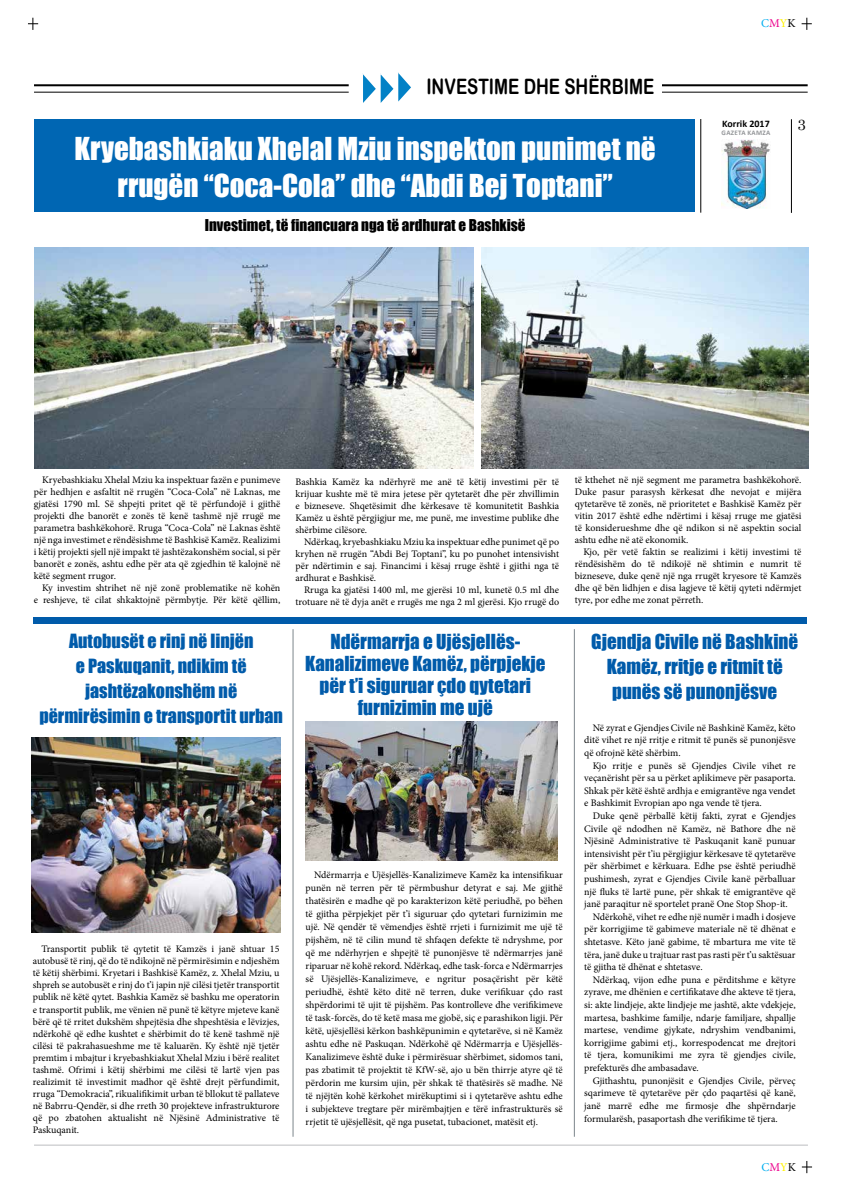
<style>
.page{position:relative;width:842px;height:1191px;background:#fff}
.page>*{position:absolute;margin:0;border:0;box-sizing:border-box;transform-origin:0 0}
.t1{font:29px/37px "Impact";color:#fff;text-align:center}
.t2{font:21.2px "Arial Rounded MT Bold";color:#000;scale:.79 1}
.t3{font:19px/22px "Impact";color:#005baa;text-align:center}
.t4{font:18px/25px "Impact";color:#005baa;text-align:center}
.t5{font:15px "Impact";color:#000}
.t6{font:15px "Century Schoolbook";color:#000}
.t7{font:12px "Minion Pro";color:#00aeef}
.t8{font:10px/12px "Minion Pro";color:#000;text-align:justify}
.t9{font:700 10px "Calibri";color:#000}
.t10{font:700 7px "Calibri";letter-spacing:.04em;color:#939598}
.s1{color:#ec008c}
.s2{color:#fff200}
.s3{color:#000}
</style>
<div class="page">
<hr style="left:34px;top:84px;width:315px;height:2px;background:#000">
<hr style="left:34px;top:92px;width:315px;height:1px;background:#000">
<hr style="left:591px;top:84px;width:217px;height:2px;background:#000">
<hr style="left:591px;top:92px;width:217px;height:1px;background:#000">
<hr style="left:34px;top:1144px;width:774px;height:1px;background:#bcbec0">
<img style="left:721px;top:139px;width:49px;height:69px">
<hr style="left:700px;top:119px;width:1px;height:94px;background:#000">
<hr style="left:791px;top:119px;width:1px;height:94px;background:#000">
<svg style="left:363px;top:72px;width:48px;height:31px"></svg>
<div style="left:415px;top:76px;width:246px;height:22px;background:#fff"></div>
<svg style="left:28px;top:18px;width:10px;height:12px"></svg>
<svg style="left:802px;top:18px;width:10px;height:12px"></svg>
<svg style="left:802px;top:1161px;width:10px;height:12px"></svg>
<div style="left:34px;top:120px;width:660px;height:92px;background:#0066b3"></div>
<div style="left:33px;top:618px;width:774px;height:6px;background:#005baa"></div>
<img style="left:32px;top:737px;width:248px;height:195px">
<img style="left:306px;top:721px;width:251px;height:139px">
<img style="left:35px;top:247px;width:439px;height:222px">
<hr style="left:293px;top:629px;width:1px;height:507px;background:#7d868c">
<hr style="left:574px;top:629px;width:1px;height:507px;background:#7d868c">
<img style="left:482px;top:247px;width:326px;height:222px">
<h2 class="t2" style="left:426px;top:73px;width:290px">INVESTIME DHE SHËRBIME</h2>
<h1 class="t1" style="left:75px;top:129px;width:582px">Kryebashkiaku Xhelal Mziu inspekton punimet në rrugën “Coca-Cola” dhe “Abdi Bej Toptani”</h1>
<h3 class="t5" style="left:205px;top:213px;width:322px">Investimet, të financuara nga të ardhurat e Bashkisë</h3>
<p class="t7" style="left:761px;top:16px;width:36px">C<span class="s1">M</span><span class="s2">Y</span><span class="s3">K</span></p>
<p class="t9" style="left:722px;top:117px;width:49px">Korrik 2017</p>
<p class="t10" style="left:722px;top:128px;width:50px">GAZETA KAMZA</p>
<h3 class="t6" style="left:797px;top:112px;width:10px">3</h3>
<p class="t8" style="left:34px;top:474px;width:248px;text-indent:8px">Kryebashkiaku Xhelal Mziu ka inspektuar fazën e punimeve për hedhjen e asfaltit në rrugën “Coca-Cola” në Laknas, me gjatësi 1790 ml. Së shpejti pritet që të përfundojë i gjithë projekti dhe banorët e zonës të kenë tashmë një rrugë me parametra bashkëkohorë. Rruga “Coca-Cola” në Laknas është një nga investimet e rëndësishme të Bashkisë Kamëz. Realizimi i këtij projekti sjell një impakt të jashtëzakonshëm social, si për banorët e zonës, ashtu edhe për ata që zgjedhin të kalojnë në këtë segment rrugor.</p>
<p class="t8" style="left:34px;top:582px;width:248px;text-align:right">Ky investim shtrihet në një zonë problematike në kohën<br>e reshjeve, të cilat shkaktojnë përmbytje. Për këtë qëllim,</p>
<p class="t8" style="left:296px;top:476px;width:265px">Bashkia Kamëz ka ndërhyrë me anë të këtij investimi për të krijuar kushte më të mira jetese për qytetarët dhe për zhvillimin e bizneseve. Shqetësimit dhe kërkesave të komunitetit Bashkia Kamëz u është përgjigjur me, me punë, me investime publike dhe shërbime cilësore.</p>
<p class="t8" style="left:296px;top:536px;width:265px;text-indent:8px">Ndërkaq, kryebashkiaku Mziu ka inspektuar edhe punimet që po kryhen në rrugën “Abdi Bej Toptani”, ku po punohet intensivisht për ndërtimin e saj. Financimi i kësaj rruge është i gjithi nga të ardhurat e Bashkisë.</p>
<p class="t8" style="left:296px;top:584px;width:265px;text-align:right">Rruga ka gjatësi 1400 ml, me gjerësi 10 ml, kunetë 0.5 ml dhe trotuare në të dyja anët e rrugës me nga 2 ml gjerësi. Kjo rrugë do</p>
<p class="t8" style="left:575px;top:474px;width:228px">të kthehet në një segment me parametra bashkëkohorë.<br>Duke pasur parasysh kërkesat dhe nevojat e mijëra qytetarëve të zonës, në prioritetet e Bashkisë Kamëz për vitin 2017 është edhe ndërtimi i kësaj rruge me gjatësi të konsiderueshme dhe që ndikon si në aspektin social ashtu edhe në atë ekonomik.</p>
<p class="t8" style="left:575px;top:546px;width:228px;text-indent:8px">Kjo, për vetë faktin se realizimi i këtij investimi të rëndësishëm do të ndikojë në shtimin e numrit të bizneseve, duke qenë një nga rrugët kryesore të Kamzës dhe që bën lidhjen e disa lagjeve të këtij qyteti ndërmjet tyre, por edhe me zonat përreth.</p>
<h3 class="t4" style="left:39px;top:628px;width:245px">Autobusët e rinj në linjën<br>e Paskuqanit, ndikim të jashtëzakonshëm në përmirësimin e transportit urban</h3>
<h3 class="t3" style="left:591px;top:628px;width:208px;line-height:25px">Gjendja Civile në Bashkinë<br>Kamëz, rritje e ritmit të punës së punonjësve</h3>
<h3 class="t3" style="left:305px;top:630px;width:242px">Ndërmarrja e Ujësjellës-<br>Kanalizimeve Kamëz, përpjekje për t’i siguruar çdo qytetari furnizimin me ujë</h3>
<p class="t8" style="left:584px;top:721px;width:213px;line-height:12.6px;text-indent:8px">Në zyrat e Gjendjes Civile në Bashkinë Kamëz, këto ditë vihet re një rritje e ritmit të punës së punonjësve që ofrojnë këtë shërbim.</p>
<p class="t8" style="left:584px;top:759px;width:213px;line-height:12.6px;text-indent:8px">Kjo rritje e punës së Gjendjes Civile vihet re veçanërisht për sa u përket aplikimeve për pasaporta.<br>Shkak për këtë është ardhja e emigrantëve nga vendet e Bashkimit Evropian apo nga vende të tjera.</p>
<p class="t8" style="left:593px;top:810px;width:204px">Duke qenë përballë këtij fakti, zyrat e Gjendjes</p>
<p class="t8" style="left:584px;top:822px;width:213px">Civile që ndodhen në Kamëz, në Bathore dhe në</p>
<p class="t8" style="left:584px;top:835px;width:213px">Njësinë Administrative të Paskuqanit kanë punuar</p>
<p class="t8" style="left:584px;top:847px;width:213px">intensivisht për t’iu përgjigjur kërkesave të qytetarëve</p>
<p class="t8" style="left:584px;top:860px;width:213px">për shërbimet e kërkuara. Edhe pse është periudhë</p>
<p class="t8" style="left:584px;top:873px;width:213px">pushimesh, zyrat e Gjendjes Civile kanë përballuar</p>
<p class="t8" style="left:584px;top:885px;width:213px">një fluks të lartë pune, për shkak të emigrantëve që</p>
<p class="t8" style="left:584px;top:898px;width:205px">janë paraqitur në sportelet pranë One Stop Shop-it.</p>
<p class="t8" style="left:593px;top:910px;width:204px">Ndërkohë, vihet re edhe një numër i madh i dosjeve</p>
<p class="t8" style="left:584px;top:923px;width:213px">për korrigjime të gabimeve materiale në të dhënat e</p>
<p class="t8" style="left:584px;top:936px;width:213px">shtetasve. Këto janë gabime, të mbartura me vite të</p>
<p class="t8" style="left:584px;top:948px;width:213px">tëra, janë duke u trajtuar rast pas rasti për t’u saktësuar</p>
<p class="t8" style="left:584px;top:961px;width:120px">të gjitha të dhënat e shtetasve.</p>
<p class="t8" style="left:593px;top:973px;width:204px">Ndërkaq, vijon edhe puna e përditshme e këtyre</p>
<p class="t8" style="left:584px;top:986px;width:213px">zyrave, me dhënien e certifikatave dhe akteve të tjera,</p>
<p class="t8" style="left:584px;top:999px;width:213px">si: akte lindjeje, akte lindjeje me jashtë, akte vdekjeje,</p>
<p class="t8" style="left:584px;top:1011px;width:213px">martesa, bashkime familje, ndarje familjare, shpallje</p>
<p class="t8" style="left:584px;top:1024px;width:213px">martese, vendime gjykate, ndryshim vendbanimi,</p>
<p class="t8" style="left:584px;top:1036px;width:213px">korrigjime gabimi etj., korrespodencat me drejtori</p>
<p class="t8" style="left:584px;top:1049px;width:213px">të tjera, komunikimi me zyra të gjendjes civile,</p>
<p class="t8" style="left:584px;top:1062px;width:116px">prefekturës dhe ambasadave.</p>
<p class="t8" style="left:593px;top:1074px;width:204px">Gjithashtu, punonjësit e Gjendjes Civile, përveç</p>
<p class="t8" style="left:584px;top:1087px;width:213px">sqarimeve të qytetarëve për çdo paqartësi që kanë,</p>
<p class="t8" style="left:584px;top:1099px;width:213px">janë marrë edhe me firmosje dhe shpërndarje</p>
<p class="t8" style="left:584px;top:1112px;width:195px">formularësh, pasaportash dhe verifikime të tjera.</p>
<p class="t8" style="left:306px;top:868px;width:259px;line-height:13px;text-indent:8px">Ndërmarrja e Ujësjellës-Kanalizimeve Kamëz ka intensifikuar punën në terren për të përmbushur detyrat e saj. Me gjithë thatësirën e madhe që po karakterizon këtë periudhë, po bëhen të gjitha përpjekjet për t’i siguruar çdo qytetari furnizimin me ujë. Në qendër të vëmendjes është rrjeti i furnizimit me ujë të pijshëm, në të cilin mund të shfaqen defekte të ndryshme, por që me ndërhyrjen e shpejtë të punonjësve të ndërmarrjes janë riparuar në kohë rekord. Ndërkaq, edhe task-forca e Ndërmarrjes së Ujësjellës-Kanalizimeve, e ngritur posaçërisht për këtë periudhë, është këto ditë në terren, duke verifikuar çdo rast shpërdorimi të ujit të pijshëm. Pas kontrolleve dhe verifikimeve të task-forcës, do të ketë masa me gjobë, siç e parashikon ligji. Për këtë, ujësjellësi kërkon bashkëpunimin e qytetarëve, si në Kamëz ashtu edhe në Paskuqan. Ndërkohë që Ndërmarrja e Ujësjellës-Kanalizimeve është duke i përmirësuar shërbimet, sidomos tani, pas zbatimit të projektit të KfW-së, ajo u bën thirrje atyre që të përdorin me kursim ujin, për shkak të thatësirës së madhe. Në të njëjtën kohë kërkohet mirëkuptimi si i qytetarëve ashtu edhe i subjekteve tregtare për mirëmbajtjen e tërë infrastrukturës së rrjetit të ujësjellësit, që nga pusetat, tubacionet, matësit etj.</p>
<p class="t8" style="left:33px;top:943px;width:248px;text-indent:8px">Transportit publik të qytetit të Kamzës i janë shtuar 15 autobusë të rinj, që do të ndikojnë në përmirësimin e ndjeshëm të këtij shërbimi. Kryetari i Bashkisë Kamëz, z. Xhelal Mziu, u shpreh se autobusët e rinj do t’i japin një cilësi tjetër transportit publik në këtë qytet. Bashkia Kamëz së bashku me operatorin e transportit publik, me vënien në punë të këtyre mjeteve kanë bërë që të rritet dukshëm shpejtësia dhe shpeshtësia e lëvizjes, ndërkohë që edhe kushtet e shërbimit do të kenë tashmë një cilësi të pakrahasueshme me të kaluarën. Ky është një tjetër premtim i mbajtur i kryebashkiakut Xhelal Mziu i bërë realitet tashmë. Ofrimi i këtij shërbimi me cilësi të lartë vjen pas realizimit të investimit madhor që është drejt përfundimit, rruga “Demokracia”, rikualifikimit urban të bllokut të pallateve në Babrru-Qendër, si dhe rreth 30 projekteve infrastrukturore që po zbatohen aktualisht në Njësinë Administrative të Paskuqanit.</p>
<p class="t7" style="left:761px;top:1158px;width:36px">C<span class="s1">M</span><span class="s2">Y</span><span class="s3">K</span></p>
</div>
